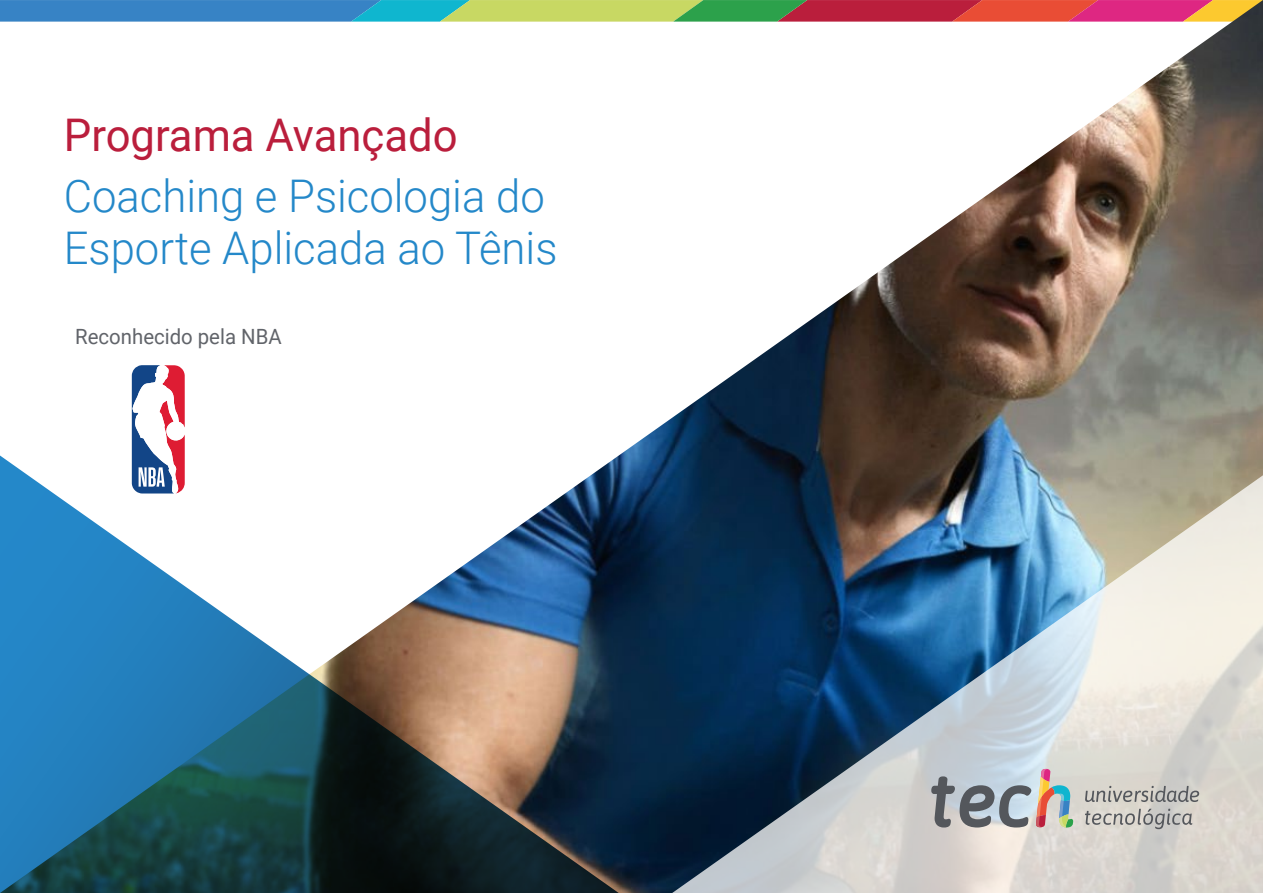
<style>
.page{position:relative;width:1263px;height:893px;background:#fff}
.page>*{position:absolute;margin:0;border:0;box-sizing:border-box;transform-origin:0 0}
.t1{font:300 45px/52.5px "Roboto";color:#2488c9}
.t2{font:45px "Roboto";color:#ba1e3c}
.t3{font:21px "Roboto";color:#61646a}
</style>
<div class="page">
<img style="left:0;top:0;width:1263px;height:454px">
<svg style="left:0;top:446px;width:649px;height:447px"></svg>
<svg style="left:642px;top:454px;width:621px;height:439px;background:#768997"></svg>
<svg style="left:132px;top:365px;width:53px;height:128px"></svg>
<svg style="left:1085px;top:786px;width:114px;height:16px;background:#b0aeaa"></svg>
<svg style="left:1085px;top:809px;width:107px;height:20px;background:#bab8b4"></svg>
<svg style="left:931px;top:769px;width:142px;height:59px;background:#a9abae"></svg>
<p class="t2" style="left:64px;top:103px;width:395px">Programa Avançado</p>
<p class="t1" style="left:64px;top:168px;width:495px">Coaching e Psicologia do<br>Esporte Aplicada ao Tênis</p>
<p class="t3" style="left:75px;top:322px;width:208px">Reconhecido pela NBA</p>
</div>
